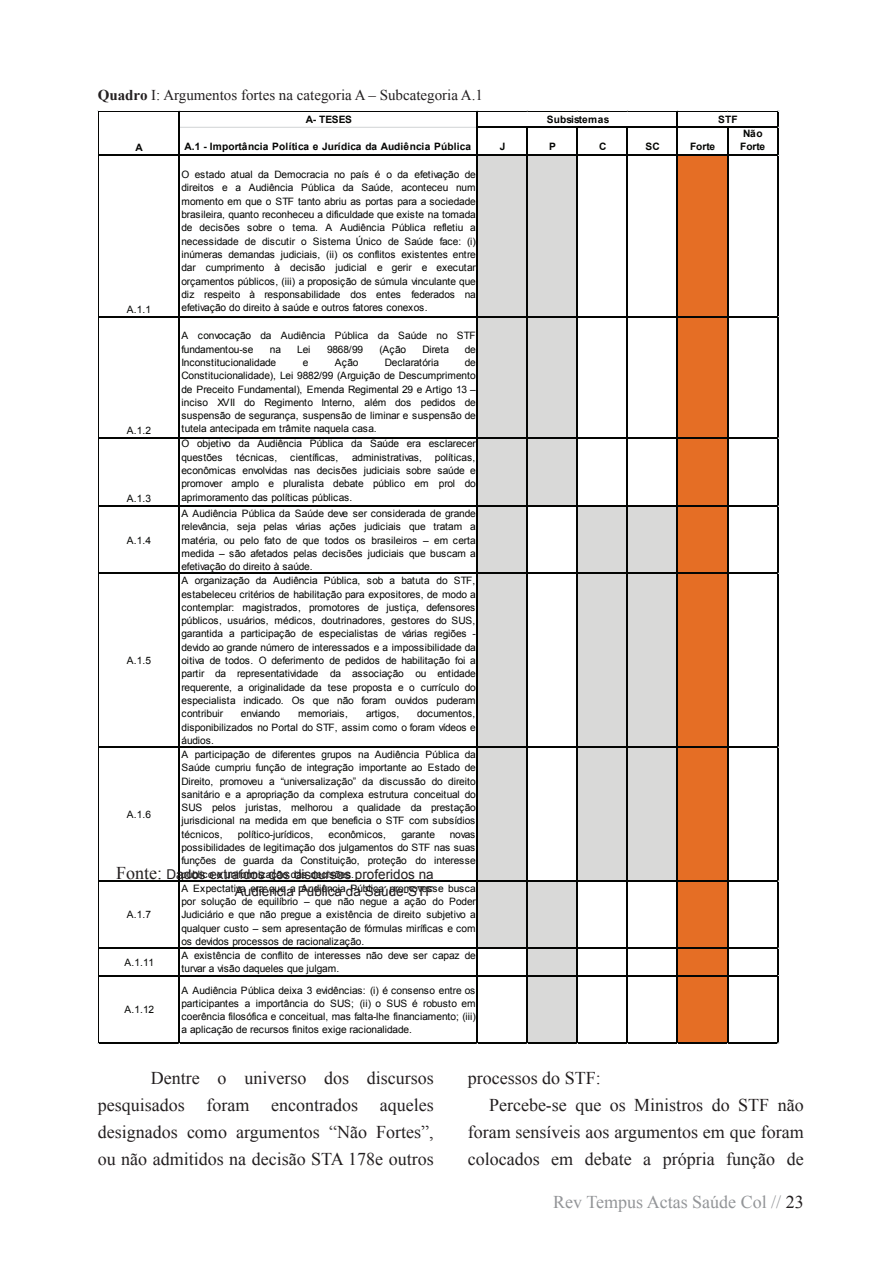
<style>
.page{position:relative;width:893px;height:1263px;background:#fff}
.page>*{position:absolute;margin:0;border:0;box-sizing:border-box;transform-origin:0 0}
.t1{font:18px/27px "Times New Roman";color:#231f20;text-align:justify}
.t2{font:18px "Times New Roman";color:#939598}
.t3{font:15px "Times New Roman";color:#231f20}
.t4{font:13.5px/16.2px "Arial";color:#231f20;text-align:right}
.t5{font:10.2px/13.4px "Arial";letter-spacing:-.02em;color:#040503;text-align:justify}
.t6{font:700 10.2px/13.4px "Arial";letter-spacing:.005em;color:#040503;text-align:center}
.t7{font:10.2px "Arial";letter-spacing:.01em;color:#040503}
.s1{font-weight:700}
.s2{font-family:"Times New Roman";font-size:18px}
.s3{color:#231f20}
</style>
<div class="page">
<div style="left:477px;top:155px;width:101px;height:352px;background:#d9d9d8"></div>
<div style="left:677px;top:155px;width:51px;height:352px;background:#e56e25"></div>
<div style="left:477px;top:506px;width:51px;height:375px;background:#d9d9d8"></div>
<div style="left:577px;top:506px;width:101px;height:375px;background:#d9d9d8"></div>
<div style="left:677px;top:506px;width:51px;height:375px;background:#e56e25"></div>
<div style="left:477px;top:881px;width:101px;height:68px;background:#d9d9d8"></div>
<div style="left:677px;top:881px;width:51px;height:68px;background:#e56e25"></div>
<div style="left:527px;top:948px;width:51px;height:95px;background:#d9d9d8"></div>
<div style="left:677px;top:948px;width:51px;height:95px;background:#e56e25"></div>
<hr style="left:99px;top:111px;width:678px;height:1px;background:#040503">
<hr style="left:180px;top:127px;width:296px;height:1px;background:#dadcdd">
<svg style="left:677px;top:112px;width:1px;height:14px"></svg>
<hr style="left:478px;top:126px;width:300px;height:2px;background:#040503">
<hr style="left:98px;top:111px;width:1px;height:44px;background:#040503">
<hr style="left:98px;top:155px;width:80px;height:1px;background:#040503">
<hr style="left:180px;top:155px;width:598px;height:1px;background:#040503">
<hr style="left:99px;top:316px;width:679px;height:1px;background:#040503">
<hr style="left:99px;top:437px;width:679px;height:2px;background:#040503">
<hr style="left:99px;top:505px;width:679px;height:2px;background:#040503">
<hr style="left:99px;top:572px;width:679px;height:2px;background:#040503">
<hr style="left:99px;top:746px;width:679px;height:2px;background:#040503">
<hr style="left:99px;top:880px;width:679px;height:1px;background:#040503">
<hr style="left:99px;top:947px;width:679px;height:2px;background:#040503">
<hr style="left:99px;top:975px;width:679px;height:1px;background:#040503">
<hr style="left:98px;top:156px;width:1px;height:887px;background:#040503">
<hr style="left:178px;top:112px;width:2px;height:931px;background:#040503">
<hr style="left:476px;top:112px;width:2px;height:931px;background:#040503">
<hr style="left:526px;top:128px;width:2px;height:915px;background:#040503">
<hr style="left:577px;top:128px;width:1px;height:915px;background:#040503">
<hr style="left:627px;top:128px;width:1px;height:915px;background:#040503">
<hr style="left:677px;top:128px;width:1px;height:915px;background:#040503">
<hr style="left:727px;top:128px;width:1px;height:915px;background:#040503">
<hr style="left:99px;top:1042px;width:679px;height:1px;background:#040503">
<hr style="left:777px;top:128px;width:1px;height:915px;background:#040503">
<svg style="left:777px;top:111px;width:2px;height:17px"></svg>
<h2 class="t3" style="left:98px;top:85px;width:387px"><span class="s1">Quadro</span> I: Argumentos fortes na categoria A – Subcategoria A.1</h2>
<p class="t6" style="left:135px;top:142px;width:9px">A</p>
<p class="t5" style="left:127px;top:302px;width:26px">A.1.1</p>
<p class="t5" style="left:127px;top:424px;width:26px">A.1.2</p>
<p class="t5" style="left:127px;top:492px;width:26px">A.1.3</p>
<p class="t5" style="left:127px;top:533px;width:26px">A.1.4</p>
<p class="t5" style="left:127px;top:654px;width:26px">A.1.5</p>
<p class="t6" style="left:306px;top:113px;width:47px">A- TESES</p>
<p class="t6" style="left:185px;top:140px;width:288px">A.1 - Importância Política e Jurídica da Audiência Pública</p>
<p class="t6" style="left:500px;top:140px;width:7px">J</p>
<p class="t6" style="left:549px;top:140px;width:8px">P</p>
<p class="t6" style="left:599px;top:140px;width:9px">C</p>
<p class="t6" style="left:645px;top:140px;width:16px">SC</p>
<p class="t6" style="left:690px;top:140px;width:27px">Forte</p>
<p class="t6" style="left:547px;top:113px;width:64px">Subsistemas</p>
<p class="t6" style="left:718px;top:113px;width:21px">STF</p>
<p class="t6" style="left:740px;top:127px;width:27px">Não<br>Forte</p>
<p class="t5" style="left:181px;top:168px;width:296px">O estado atual da Democracia no país é o da efetivação de direitos e a Audiência Pública da Saúde, aconteceu num momento em que o STF tanto abriu as portas para a sociedade brasileira, quanto reconheceu a dificuldade que existe na tomada de decisões sobre o tema. A Audiência Pública refletiu a necessidade de discutir o Sistema Único de Saúde face: (i) inúmeras demandas judiciais, (ii) os conflitos existentes entre dar cumprimento à decisão judicial e gerir e executar orçamentos públicos, (iii) a proposição de súmula vinculante que diz respeito à responsabilidade dos entes federados na efetivação do direito à saúde e outros fatores conexos.</p>
<p class="t5" style="left:181px;top:329px;width:296px">A convocação da Audiência Pública da Saúde no STF fundamentou-se</p>
<p class="t5" style="left:270px;top:342px;width:13px">na</p>
<p class="t5" style="left:297px;top:342px;width:15px">Lei</p>
<p class="t5" style="left:327px;top:342px;width:38px">9868/99</p>
<p class="t5" style="left:379px;top:342px;width:28px">(Ação</p>
<p class="t5" style="left:422px;top:342px;width:28px">Direta</p>
<p class="t5" style="left:465px;top:342px;width:13px">de</p>
<p class="t5" style="left:181px;top:356px;width:96px">Inconstitucionalidade</p>
<p class="t5" style="left:303px;top:356px;width:7px">e</p>
<p class="t5" style="left:335px;top:356px;width:25px">Ação</p>
<p class="t5" style="left:385px;top:356px;width:56px">Declaratória</p>
<p class="t5" style="left:181px;top:356px;width:296px;text-indent:283px">de Constitucionalidade), Lei 9882/99 (Arguição de Descumprimento de Preceito Fundamental), Emenda Regimental 29 e Artigo 13 – inciso XVII do Regimento Interno, além dos pedidos de suspensão de segurança, suspensão de liminar e suspensão de tutela antecipada em trâmite naquela casa.</p>
<p class="t5" style="left:181px;top:437px;width:296px">O objetivo da Audiência Pública da Saúde era esclarecer questões</p>
<p class="t7" style="left:236px;top:450px;width:43px">técnicas,</p>
<p class="t5" style="left:290px;top:450px;width:50px">científicas,</p>
<p class="t5" style="left:352px;top:450px;width:72px">administrativas,</p>
<p class="t5" style="left:181px;top:450px;width:296px;text-indent:253px">políticas, econômicas envolvidas nas decisões judiciais sobre saúde e promover amplo e pluralista debate público em prol do aprimoramento das políticas públicas.</p>
<p class="t5" style="left:181px;top:507px;width:296px">A Audiência Pública da Saúde deve ser considerada de grande relevância, seja pelas várias ações judiciais que tratam a matéria, ou pelo fato de que todos os brasileiros – em certa medida – são afetados pelas decisões judiciais que buscam a efetivação do direito à saúde.</p>
<p class="t5" style="left:181px;top:574px;width:296px">A organização da Audiência Pública, sob a batuta do STF, estabeleceu critérios de habilitação para expositores, de modo a contemplar: magistrados, promotores de justiça, defensores públicos, usuários, médicos, doutrinadores, gestores do SUS, garantida a participação de especialistas de várias regiões - devido ao grande número de interessados e a impossibilidade da oitiva de todos. O deferimento de pedidos de habilitação foi a partir da representatividade da associação ou entidade requerente, a originalidade da tese proposta e o currículo do especialista indicado. Os que não foram ouvidos puderam contribuir</p>
<p class="t5" style="left:182px;top:707px;width:296px;text-indent:235px">documentos, disponibilizados no Portal do STF, assim como o foram vídeos e áudios.</p>
<p class="t5" style="left:241px;top:707px;width:41px">enviando</p>
<p class="t5" style="left:298px;top:707px;width:51px">memoriais,</p>
<p class="t5" style="left:366px;top:707px;width:35px">artigos,</p>
<p class="t5" style="left:181px;top:748px;width:296px">A participação de diferentes grupos na Audiência Pública da Saúde cumpriu função de integração importante ao Estado de Direito, promoveu a “universalização” da discussão do direito sanitário e a apropriação da complexa estrutura conceitual do SUS pelos juristas, melhorou a qualidade da prestação jurisdicional na medida em que beneficia o STF com subsídios técnicos,</p>
<p class="t5" style="left:127px;top:808px;width:26px">A.1.6</p>
<p class="t5" style="left:238px;top:828px;width:77px">político-jurídicos,</p>
<p class="t5" style="left:329px;top:828px;width:59px">econômicos,</p>
<p class="t5" style="left:401px;top:828px;width:35px">garante</p>
<p class="t5" style="left:181px;top:828px;width:296px;text-indent:268px">novas possibilidades de legitimação dos julgamentos do STF nas suas funções de guarda da Constituição, proteção do interesse público e uniformização das decisões.</p>
<h3 class="t4" style="left:116px;top:867px;width:319px"><span class="s2">Fonte:</span> Dados extraídos dos discursos proferidos na<br>Audiência Pública da Saúde-STF</h3>
<p class="t5" style="left:181px;top:882px;width:296px">A Expectativa era que a Audiência Pública promovesse busca por solução de equilíbrio – que não negue a ação do Poder Judiciário e que não pregue a existência de direito subjetivo a qualquer custo – sem apresentação de fórmulas miríficas e com os devidos processos de racionalização.</p>
<p class="t5" style="left:127px;top:908px;width:26px">A.1.7</p>
<p class="t5" style="left:124px;top:956px;width:31px">A.1.11</p>
<p class="t5" style="left:181px;top:949px;width:296px">A existência de conflito de interesses não deve ser capaz de turvar a visão daqueles que julgam.</p>
<p class="t5" style="left:124px;top:1003px;width:31px">A.1.12</p>
<p class="t5" style="left:181px;top:983px;width:296px">A Audiência Pública deixa 3 evidências: (i) é consenso entre os participantes a importância do SUS; (ii) o SUS é robusto em coerência filosófica e conceitual, mas falta-lhe financiamento; (iii) a aplicação de recursos finitos exige racionalidade.</p>
<h1 class="t1" style="left:98px;top:1064px;width:337px;text-indent:53px">Dentre o universo dos discursos pesquisados foram encontrados aqueles designados como argumentos “Não Fortes”, ou não admitidos na decisão STA 178e outros</h1>
<h1 class="t1" style="left:468px;top:1064px;width:135px">processos do STF:</h1>
<h1 class="t1" style="left:489px;top:1091px;width:316px">Percebe-se que os Ministros do STF não</h1>
<h1 class="t1" style="left:468px;top:1118px;width:337px">foram sensíveis aos argumentos em que foram</h1>
<h1 class="t1" style="left:468px;top:1145px;width:337px">colocados em debate a própria função de</h1>
<h1 class="t2" style="left:553px;top:1190px;width:252px">Rev Tempus Actas Saúde Col // <span class="s3">23</span></h1>
</div>
